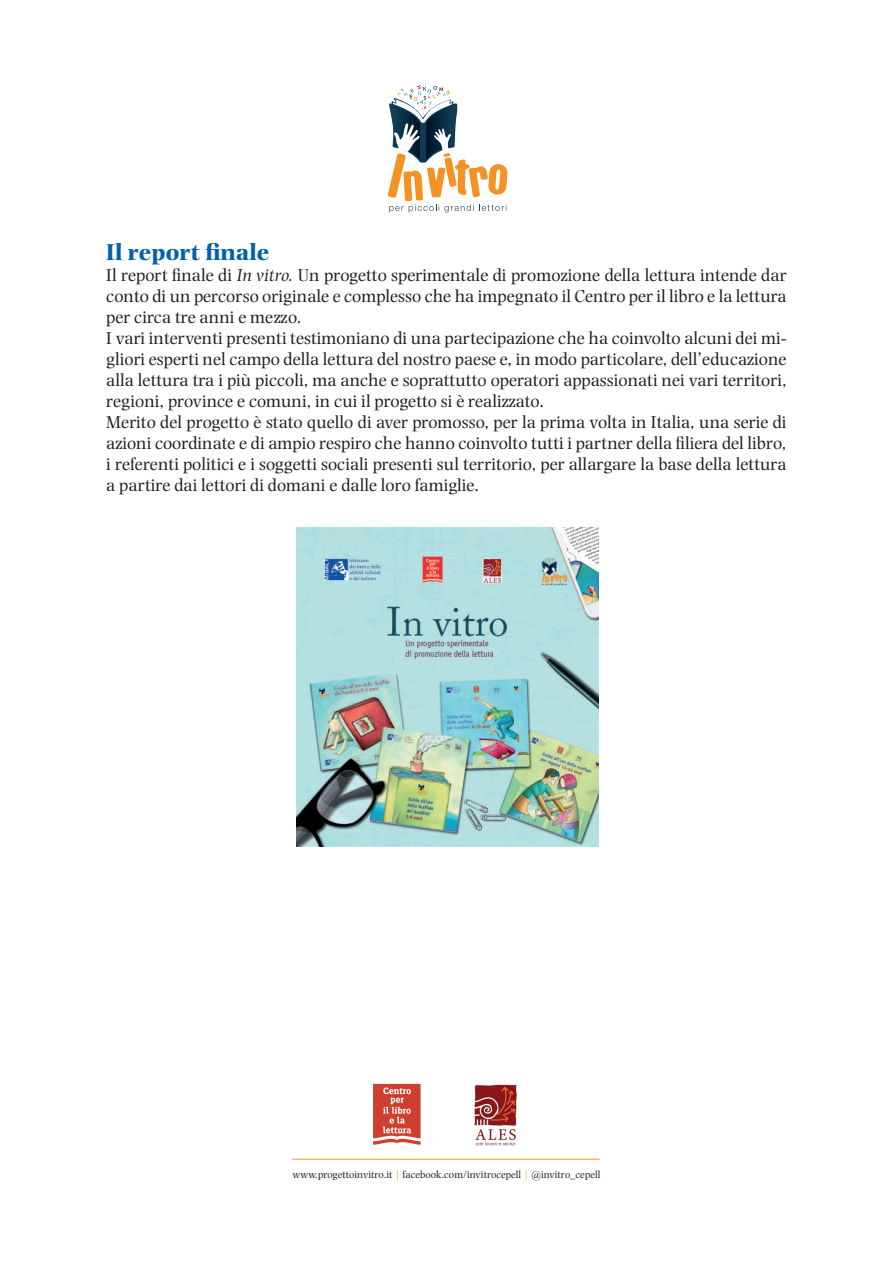
<style>
.page{position:relative;width:893px;height:1263px;background:#fff}
.page>*{position:absolute;margin:0;border:0;box-sizing:border-box;transform-origin:0 0}
.t1{font:700 24px "Photina";color:#0160ae}
.t2{font:18px/21px "Photina";color:#231f20}
.t3{font:10.5px "Photina";color:#231f20}
.s1{font-style:italic}
.s2{color:#f49225}
</style>
<div class="page">
<svg style="left:373px;top:1084px;width:48px;height:61px;background:#d76559"></svg>
<img style="left:474px;top:1084px;width:43px;height:62px">
<svg style="left:388px;top:85px;width:120px;height:128px"></svg>
<hr style="left:292px;top:1159px;width:308px;height:1px;background:#f49225">
<img style="left:296px;top:528px;width:303px;height:318px">
<h1 class="t1" style="left:106px;top:239px;width:165px">Il report finale</h1>
<p class="t2" style="left:106px;top:265px;width:682px">Il report finale di <span class="s1">In vitro.</span> Un progetto sperimentale di promozione della lettura intende dar conto di un percorso originale e complesso che ha impegnato il Centro per il libro e la lettura per circa tre anni e mezzo.<br>I vari interventi presenti testimoniano di una partecipazione che ha coinvolto alcuni dei mi&shy;gliori esperti nel campo della lettura del nostro paese e, in modo particolare, dell’educazione alla lettura tra i più piccoli, ma anche e soprattutto operatori appassionati nei vari territori, regioni, province e comuni, in cui il progetto si è realizzato.<br>Merito del progetto è stato quello di aver promosso, per la prima volta in Italia, una serie di azioni coordinate e di ampio respiro che hanno coinvolto tutti i partner della filiera del libro, i referenti politici e i soggetti sociali presenti sul territorio, per allargare la base della lettura a partire dai lettori di domani e dalle loro famiglie.</p>
<p class="t3" style="left:292px;top:1168px;width:310px">www.progettoinvitro.it <span class="s2">|</span> facebook.com/invitrocepell <span class="s2">|</span> @invitro_cepell</p>
</div>
